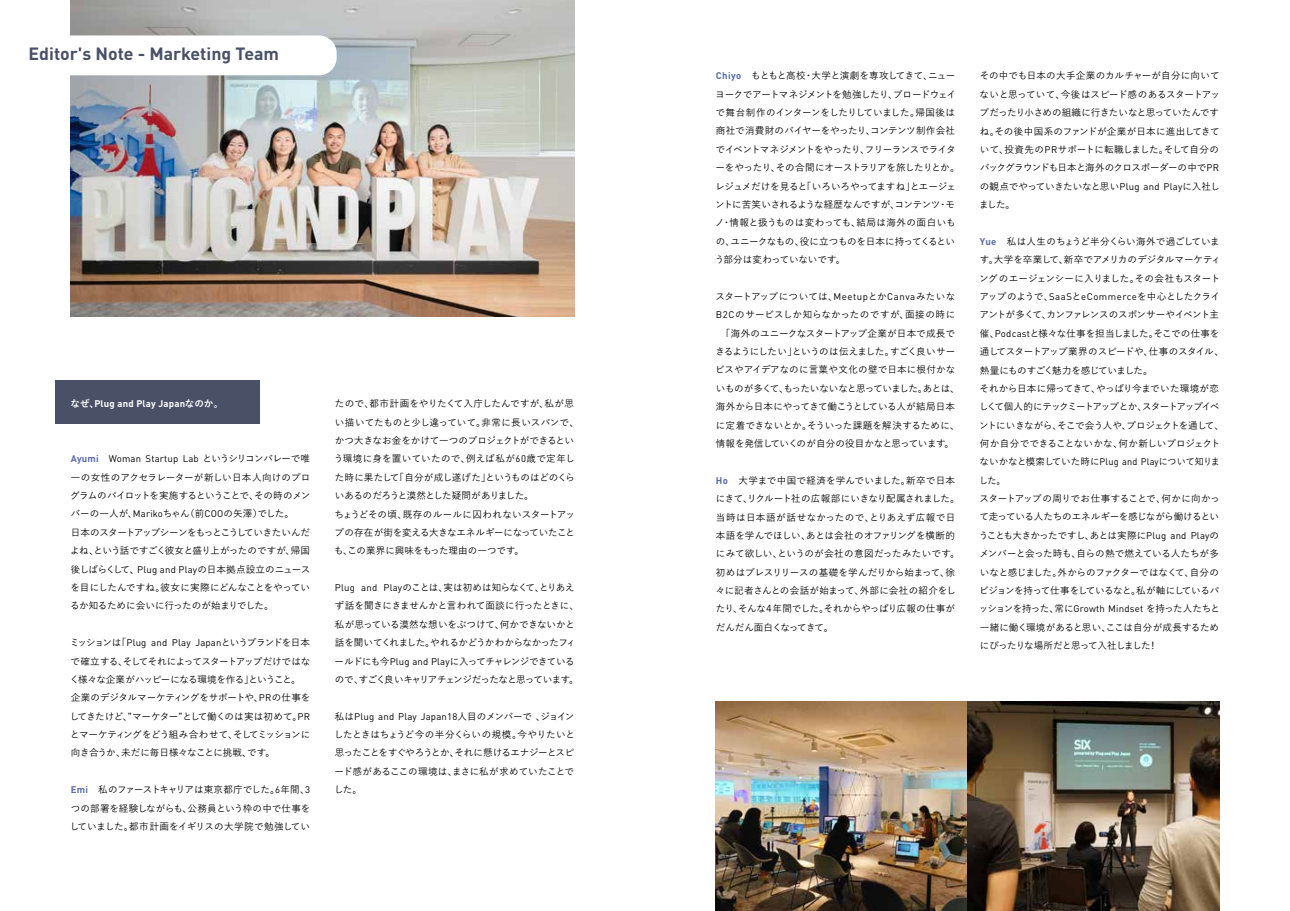
<style>
.page{position:relative;width:1290px;height:911px;background:#fff}
.page>*{position:absolute;margin:0;border:0;box-sizing:border-box;transform-origin:0 0}
.t1{font:700 17.5px "DIN Pro";color:#4a5167}
.t2{font:500 9.62px/18.4px "Yu Go";letter-spacing:-.03em;color:#000}
.t3{font:500 9.62px/18.4px "Yu Go";letter-spacing:-.01em;color:#000}
.t4{font:500 9.62px/18.4px "Yu Go";letter-spacing:-.005em;color:#000}
.t5{font:500 9.62px/18.4px "Yu Go";color:#000}
.t6{font:500 9.62px/18.4px "Yu Go";letter-spacing:-.05em;color:#000}
.t7{font:9.62px "DIN Pro";letter-spacing:.02em;color:#000}
.t8{font:700 9.62px "DIN Pro";letter-spacing:.02em;color:#fff}
.s1{font-family:"Yu Go"}
.s2{font-weight:700;color:#596ba2}
.s3{font-family:"Yu Go";font-weight:500}
.s4{font-family:"DIN Pro";font-weight:400}
.s5{font-family:"DIN Pro";font-weight:700;color:#596ba2}
</style>
<div class="page">
<div style="left:55px;top:381px;width:205px;height:43px;background:#4a5167"></div>
<img style="left:71px;top:0;width:503px;height:316px">
<svg style="left:70px;top:35px;width:267px;height:40px"></svg>
<img style="left:716px;top:702px;width:503px;height:209px">
<h1 class="t1" style="left:29px;top:40px;width:252px">Editor's Note - Marketing Team</h1>
<p class="t8" style="left:70px;top:396px;width:154px"><span class="s1">なぜ、</span>Plug and Play Japan<span class="s1">なのか。</span></p>
<p class="t7" style="left:71px;top:451px;width:241px"><span class="s2">Ayumi</span> Woman Startup Lab <span class="s3">というシリコンバレーで唯</span></p>
<p class="t2" style="left:70px;top:467px;width:242px">一の女性のアクセラレーターが新しい日本人向けのプログラムのパイロットを実施するということで、その時のメンバーの一人が、<span class="s4">Mariko</span>ちゃん（前<span class="s4">COO</span>の矢澤）でした。<br>日本のスタートアップシーンをもっとこうしていきたいんだよね、という話ですごく彼女と盛り上がったのですが、帰国後しばらくして、<span class="s4">Plug and Play</span>の日本拠点設立のニュースを目にしたんですね。彼女に実際にどんなことをやっているか知るために会いに行ったのが始まりでした。</p>
<p class="t6" style="left:70px;top:632px;width:242px">ミッションは「<span class="s4">Plug and Play Japan</span>というブランドを日本で確立する、そしてそれによってスタートアップだけではなく様々な企業がハッピーになる環境を作る」ということ。企業のデジタルマーケティングをサポートや、<span class="s4">PR</span>の仕事をしてきたけど、”マーケター”として働くのは実は初めて。<span class="s4">PR</span>とマーケティングをどう組み合わせて、そしてミッションに向き合うか、未だに毎日様々なことに挑戦、です。</p>
<p class="t2" style="left:70px;top:779px;width:242px;text-align:justify"><span class="s5">Emi</span> 私のファーストキャリアは東京都庁でした。<span class="s4">6</span>年間、<span class="s4">3</span>つの部署を経験しながらも、公務員という枠の中で仕事をしていました。都市計画をイギリスの大学院で勉強してい</p>
<p class="t4" style="left:334px;top:393px;width:247px">たので、都市計画をやりたくて入庁したんですが、私が思い描いてたものと少し違っていて。非常に長いスパンで、かつ大きなお金をかけて一つのプロジェクトができるという環境に身を置いていたので、例えば私が<span class="s4">60</span>歳で定年した時に果たして「自分が成し遂げた」というものはどのくらいあるのだろうと漠然とした疑問がありました。<br>ちょうどその頃、既存のルールに囚われないスタートアップの存在が街を変える大きなエネルギーになっていたことも、この業界に興味をもった理由の一つです。</p>
<p class="t2" style="left:335px;top:577px;width:246px"><span class="s4">Plug and Play</span>のことは、実は初めは知らなくて、とりあえず話を聞きにきませんかと言われて面談に行ったときに、私が思っている漠然な想いをぶつけて、何かできないかと話を聞いてくれました。やれるかどうかわからなかったフィールドにも今<span class="s4">Plug and Play</span>に入ってチャレンジできているので、すごく良いキャリアチェンジだったなと思っています。</p>
<p class="t7" style="left:335px;top:709px;width:241px"><span class="s3">私は</span>Plug and Play Japan18<span class="s3">人目のメンバーで、ジョイン</span></p>
<p class="t2" style="left:334px;top:724px;width:243px;text-align:justify">したときはちょうど今の半分くらいの規模。今やりたいと思ったことをすぐやろうとか、それに懸けるエナジーとスピード感があるここの環境は、まさに私が求めていたことでした。</p>
<p class="t2" style="left:715px;top:65px;width:247px"><span class="s5">Chiyo</span> もともと高校・大学と演劇を専攻してきて、ニューヨークでアートマネジメントを勉強したり、ブロードウェイで舞台制作のインターンをしたりしていました。帰国後は商社で消費財のバイヤーをやったり、コンテンツ制作会社でイベントマネジメントをやったり、フリーランスでライターをやったり、その合間にオーストラリアを旅したりとか。レジュメだけを見ると「いろいろやってますね」とエージェントに苦笑いされるような経歴なんですが、コンテンツ・モノ・情報と扱うものは変わっても、結局は海外の面白いもの、ユニークなもの、役に立つものを日本に持ってくるという部分は変わっていないです。</p>
<p class="t3" style="left:715px;top:286px;width:246px">スタートアップについては、<span class="s4">Meetup</span>とか<span class="s4">Canva</span>みたいな<br><span class="s4">B2C</span>のサービスしか知らなかったのですが、面接の時に　「海外のユニークなスタートアップ企業が日本で成長できるようにしたい」というのは伝えました。すごく良いサービスやアイデアなのに言葉や文化の壁で日本に根付かないものが多くて、もったいないなと思っていました。あとは、海外から日本にやってきて働こうとしている人が結局日本に定着できないとか。そういった課題を解決するために、情報を発信していくのが自分の役目かなと思っています。</p>
<p class="t5" style="left:716px;top:470px;width:246px"><span class="s5">Ho</span> 大学まで中国で経済を学んでいました。新卒で日本にきて、リクルート社の広報部にいきなり配属されました。当時は日本語が話せなかったので、とりあえず広報で日本語を学んでほしい、あとは会社のオファリングを横断的にみて欲しい、というのが会社の意図だったみたいです。初めはプレスリリースの基礎を学んだりから始まって、徐々に記者さんとの会話が始まって、外部に会社の紹介をしたり、そんな４年間でした。それからやっぱり広報の仕事がだんだん面白くなってきて。</p>
<p class="t2" style="left:979px;top:65px;width:242px;text-align:justify">その中でも日本の大手企業のカルチャーが自分に向いてないと思っていて、今後はスピード感のあるスタートアップだったり小さめの組織に行きたいなと思っていたんですね。その後中国系のファンドが企業が日本に進出してきていて、投資先の<span class="s4">PR</span>サポートに転職しました。そして自分のバックグラウンドも日本と海外のクロスボーダーの中で<span class="s4">PR</span>の観点でやっていきたいなと思い<span class="s4">Plug and Play</span>に入社しました。</p>
<p class="t2" style="left:979px;top:231px;width:247px"><span class="s5">Yue</span> 私は人生のちょうど半分くらい海外で過ごしています。大学を卒業して、新卒でアメリカのデジタルマーケティングのエージェンシーに入りました。その会社もスタートアップのようで、<span class="s4">SaaS</span>と<span class="s4">eCommerce</span>を中心としたクライアントが多くて、カンファレンスのスポンサーやイベント主催、<span class="s4">Podcast</span>と様々な仕事を担当しました。そこでの仕事を通してスタートアップ業界のスピードや、仕事のスタイル、熱量にものすごく魅力を感じていました。<br>それから日本に帰ってきて、やっぱり今までいた環境が恋しくて個人的にテックミートアップとか、スタートアップイベントにいきながら、そこで会う人や、プロジェクトを通して、何か自分でできることないかな、何か新しいプロジェクトないかなと模索していた時に<span class="s4">Plug and Play</span>について知りました。<br>スタートアップの周りでお仕事することで、何かに向かって走っている人たちのエネルギーを感じながら働けるということも大きかったですし、あとは実際に<span class="s4">Plug and Play</span>のメンバーと会った時も、自らの熱で燃えている人たちが多いなと感じました。外からのファクターではなくて、自分のビジョンを持って仕事をしているなと。私が軸にしているパッションを持った、常に<span class="s4">Growth Mindset</span> を持った人たちと一緒に働く環境があると思い、ここは自分が成長するためにぴったりな場所だと思って入社しました！</p>
</div>
